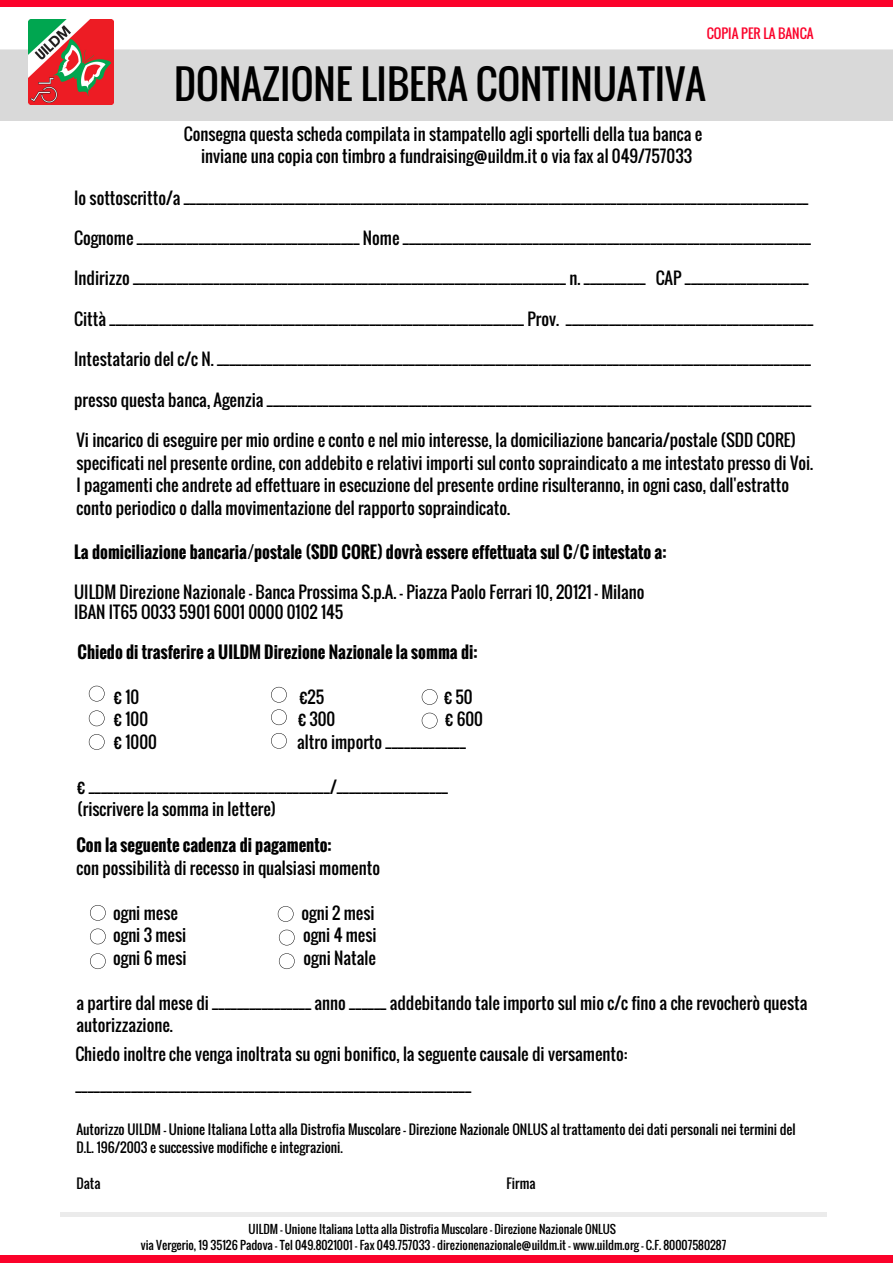
<style>
.page{position:relative;width:893px;height:1263px;background:#fff}
.page>*{position:absolute;margin:0;border:0;box-sizing:border-box;transform-origin:0 0}
.t1{font:39.6px "Oswald";color:#000}
.t2{font:16.5px/22.5px "Oswald";color:#000}
.t3{font:700 16.5px "Oswald";color:#000}
.t4{font:13.2px/18px "Oswald";color:#000}
.t5{font:13.2px "Oswald";color:#fb022a}
.t6{font:11.55px/15.8px "Oswald";color:#000;text-align:center}
</style>
<div class="page">
<div style="left:0;top:1255px;width:892px;height:7px;background:#fb022a"></div>
<div style="left:0;top:0;width:892px;height:7px;background:#fb022a"></div>
<div style="left:0;top:49px;width:892px;height:72px;background:#d9d9d9"></div>
<hr style="left:60px;top:1212px;width:766px;height:4px;background:#ebebeb">
<svg style="left:89px;top:686px;width:16px;height:15px"></svg>
<svg style="left:90px;top:905px;width:16px;height:16px"></svg>
<svg style="left:90px;top:928px;width:16px;height:16px"></svg>
<svg style="left:90px;top:953px;width:16px;height:16px"></svg>
<svg style="left:278px;top:906px;width:15px;height:16px"></svg>
<svg style="left:279px;top:930px;width:16px;height:15px"></svg>
<svg style="left:279px;top:953px;width:16px;height:16px"></svg>
<svg style="left:89px;top:710px;width:16px;height:16px"></svg>
<svg style="left:89px;top:734px;width:16px;height:16px"></svg>
<svg style="left:271px;top:733px;width:16px;height:16px"></svg>
<svg style="left:271px;top:709px;width:16px;height:16px"></svg>
<svg style="left:271px;top:687px;width:16px;height:16px"></svg>
<svg style="left:422px;top:689px;width:15px;height:16px"></svg>
<svg style="left:422px;top:713px;width:15px;height:15px"></svg>
<img style="left:28px;top:19px;width:86px;height:86px">
<p class="t5" style="left:706px;top:24px;width:108px">COPIA PER LA BANCA</p>
<h1 class="t1" style="left:174px;top:54px;width:533px">DONAZIONE LIBERA CONTINUATIVA</h1>
<p class="t2" style="left:184px;top:122px;width:520px;text-align:center">Consegna questa scheda compilata in stampatello agli sportelli della tua banca e inviane una copia con timbro a fundraising@uildm.it o via fax al 049/757033</p>
<p class="t2" style="left:74px;top:186px;width:735px">Io sottoscritto/a _____________________________________________________________________________________________________</p>
<p class="t2" style="left:74px;top:226px;width:738px">Cognome ____________________________________ Nome __________________________________________________________________</p>
<p class="t2" style="left:74px;top:267px;width:735px">Indirizzo ______________________________________________________________________ n. __________ CAP ____________________</p>
<p class="t2" style="left:74px;top:307px;width:740px">Città ___________________________________________________________________ Prov. ________________________________________</p>
<p class="t2" style="left:74px;top:348px;width:738px">Intestatario del c/c N. ________________________________________________________________________________________________</p>
<p class="t2" style="left:74px;top:388px;width:738px">presso questa banca, Agenzia ________________________________________________________________________________________</p>
<p class="t2" style="left:76px;top:429px;width:738px">Vi incarico di eseguire per mio ordine e conto e nel mio interesse, la domiciliazione bancaria/postale (SDD CORE) specificati nel presente ordine, con addebito e relativi importi sul conto sopraindicato a me intestato presso di Voi.<br>I pagamenti che andrete ad effettuare in esecuzione del presente ordine risulteranno, in ogni caso, dall'estratto conto periodico o dalla movimentazione del rapporto sopraindicato.</p>
<p class="t3" style="left:74px;top:539px;width:594px">La domiciliazione bancaria/postale (SDD CORE) dovrà essere effettuata sul C/C intestato a:</p>
<p class="t2" style="left:74px;top:581px;width:572px;line-height:20.2px">UILDM Direzione Nazionale - Banca Prossima S.p.A. - Piazza Paolo Ferrari 10, 20121 - Milano<br>IBAN IT65 O033 5901 6001 0000 0102 145</p>
<p class="t3" style="left:78px;top:639px;width:401px">Chiedo di trasferire a UILDM Direzione Nazionale la somma di:</p>
<p class="t2" style="left:114px;top:685px;width:27px">€10</p>
<p class="t2" style="left:300px;top:685px;width:26px">€25</p>
<p class="t2" style="left:444px;top:685px;width:30px">€50</p>
<p class="t2" style="left:114px;top:707px;width:35px">€ 100</p>
<p class="t2" style="left:298px;top:707px;width:38px">€ 300</p>
<p class="t2" style="left:445px;top:707px;width:39px">€ 600</p>
<p class="t2" style="left:114px;top:730px;width:44px">€ 1000</p>
<p class="t2" style="left:297px;top:730px;width:170px">altro importo _____________</p>
<p class="t2" style="left:78px;top:775px;width:372px">€ _______________________________________/__________________ (riscrivere la somma in lettere)</p>
<p class="t3" style="left:76px;top:832px;width:257px">Con la seguente cadenza di pagamento:</p>
<p class="t2" style="left:76px;top:856px;width:305px">con possibilità di recesso in qualsiasi momento</p>
<p class="t2" style="left:113px;top:901px;width:66px">ogni mese</p>
<p class="t2" style="left:301px;top:901px;width:74px">ogni 2 mesi</p>
<p class="t2" style="left:113px;top:923px;width:75px">ogni 3 mesi</p>
<p class="t2" style="left:303px;top:923px;width:75px">ogni 4 mesi</p>
<p class="t2" style="left:113px;top:946px;width:75px">ogni 6 mesi</p>
<p class="t2" style="left:303px;top:946px;width:74px">ogni Natale</p>
<p class="t2" style="left:76px;top:991px;width:732px">a partire dal mese di ________________ anno ______ addebitando tale importo sul mio c/c fino a che revocherò questa autorizzazione.</p>
<p class="t2" style="left:75px;top:1037px;width:553px;line-height:32.5px">Chiedo inoltre che venga inoltrata su ogni bonifico, la seguente causale di versamento: ________________________________________________________________</p>
<p class="t4" style="left:76px;top:1120px;width:720px">Autorizzo UILDM - Unione Italiana Lotta alla Distrofia Muscolare - Direzione Nazionale ONLUS al trattamento dei dati personali nei termini del<br>D.L. 196/2003 e successive modifiche e integrazioni.</p>
<p class="t4" style="left:76px;top:1174px;width:26px">Data</p>
<p class="t4" style="left:506px;top:1174px;width:30px">Firma</p>
<p class="t6" style="left:141px;top:1221px;width:587px">UILDM - Unione Italiana Lotta alla Distrofia Muscolare - Direzione Nazionale ONLUS<br>via Vergerio, 19 35126 Padova - Tel 049.8021001 - Fax 049.757033 - direzionenazionale@uildm.it - www.uildm.org - C.F. 80007580287</p>
</div>
